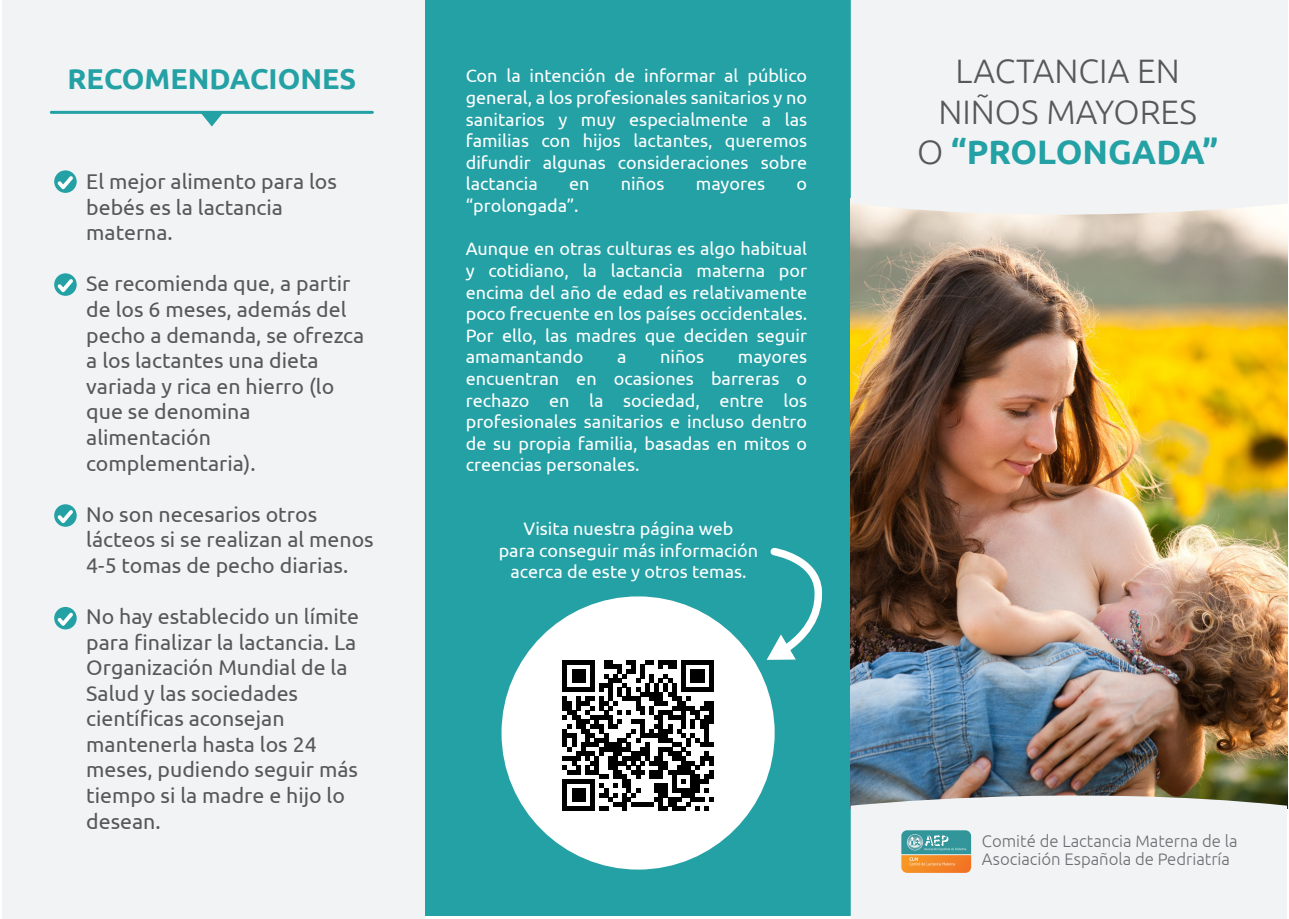
<style>
.page{position:relative;width:1289px;height:919px;background:#fff}
.page>*{position:absolute;margin:0;border:0;box-sizing:border-box;transform-origin:0 0}
.t1{font:300 33.9px/40.7px "Ubuntu";color:#57585a;text-align:center}
.t2{font:700 28.65px "Ubuntu";color:#24a1a5}
.t3{font:21.3px/25.5px "Ubuntu";color:#57585a}
.t4{font:18px/21.6px "Ubuntu";color:#fff;text-align:justify}
.t5{font:300 16.65px/18px "Ubuntu";color:#6c6d70}
.s1{font-weight:700;color:#24a1a5}
</style>
<div class="page">
<div style="left:3px;top:1px;width:422px;height:917px;background:#f2f3f4"></div>
<div style="left:425px;top:0;width:425px;height:915px;background:#24a1a5"></div>
<img style="left:850px;top:229px;width:437px;height:579px">
<svg style="left:850px;top:782px;width:436px;height:136px;fill:#f2f3f4"></svg>
<svg style="left:201px;top:114px;width:21px;height:12px"></svg>
<svg style="left:850px;top:0;width:437px;height:229px;fill:#f2f3f4"></svg>
<svg style="left:901px;top:830px;width:70px;height:42px;background:#969c79"></svg>
<svg style="left:54px;top:170px;width:23px;height:23px"></svg>
<svg style="left:57px;top:176px;width:16px;height:13px"></svg>
<svg style="left:54px;top:273px;width:23px;height:23px"></svg>
<svg style="left:57px;top:279px;width:16px;height:13px"></svg>
<div style="left:54px;top:504px;width:23px;height:22px;background:#24a1a5;border-radius:50%"></div>
<svg style="left:57px;top:510px;width:16px;height:13px"></svg>
<div style="left:54px;top:607px;width:23px;height:22px;background:#24a1a5;border-radius:50%"></div>
<svg style="left:57px;top:612px;width:16px;height:13px"></svg>
<hr style="left:51px;top:111px;width:321px;height:3px;background:#24a1a5">
<div style="left:501px;top:596px;width:273px;height:273px;background:#fff;border-radius:50%"></div>
<svg style="left:767px;top:547px;width:56px;height:112px"></svg>
<svg style="left:562px;top:660px;width:151px;height:151px"></svg>
<h2 class="t2" style="left:67px;top:62px;width:290px">RECOMENDACIONES</h2>
<h1 class="t1" style="left:917px;top:50px;width:302px">LACTANCIA EN<br>NIÑOS MAYORES<br>O <span class="s1">“PROLONGADA”</span></h1>
<p class="t4" style="left:466px;top:65px;width:343px">Con la intención de informar al público general, a los profesionales sanitarios y no sanitarios y muy especialmente a las familias con hijos lactantes, queremos difundir algunas consideraciones sobre lactancia</p>
<p class="t3" style="left:86px;top:168px;width:252px">El mejor alimento para los bebés es la lactancia materna.</p>
<p class="t3" style="left:86px;top:270px;width:279px">Se recomienda que, a partir de los 6 meses, además del pecho a demanda, se ofrezca a los lactantes una dieta variada y rica en hierro (lo que se denomina alimentación complementaria).</p>
<p class="t3" style="left:86px;top:500px;width:289px">No son necesarios otros lácteos si se realizan al menos<br>4-5 tomas de pecho diarias.</p>
<p class="t3" style="left:86px;top:603px;width:274px">No hay establecido un límite para finalizar la lactancia. La<br>Organización Mundial de la<br>Salud y las sociedades científicas aconsejan mantenerla hasta los 24 meses, pudiendo seguir más tiempo si la madre e hijo lo desean.</p>
<p class="t4" style="left:569px;top:173px;width:22px">en</p>
<p class="t4" style="left:620px;top:173px;width:45px">niños</p>
<p class="t4" style="left:696px;top:173px;width:71px">mayores</p>
<p class="t4" style="left:796px;top:173px;width:12px">o</p>
<p class="t4" style="left:466px;top:194px;width:114px">“prolongada”.</p>
<p class="t4" style="left:466px;top:237px;width:343px">Aunque en otras culturas es algo habitual y cotidiano, la lactancia materna por encima del año de edad es relativamente poco frecuente en los países occidentales.<br>Por ello, las madres que deciden seguir amamantando</p>
<p class="t4" style="left:617px;top:345px;width:11px">a</p>
<p class="t4" style="left:660px;top:345px;width:45px">niños</p>
<p class="t4" style="left:466px;top:345px;width:343px;text-indent:272px">mayores encuentran en ocasiones barreras o rechazo en la sociedad, entre los profesionales sanitarios e incluso dentro de su propia familia, basadas en mitos o creencias personales.</p>
<p class="t4" style="left:498px;top:517px;width:261px;text-align:center">Visita nuestra página web<br>para conseguir más información acerca de este y otros temas.</p>
<p class="t5" style="left:981px;top:831px;width:257px">Comité de Lactancia Materna de la<br>Asociación Española de Pedriatría</p>
</div>
